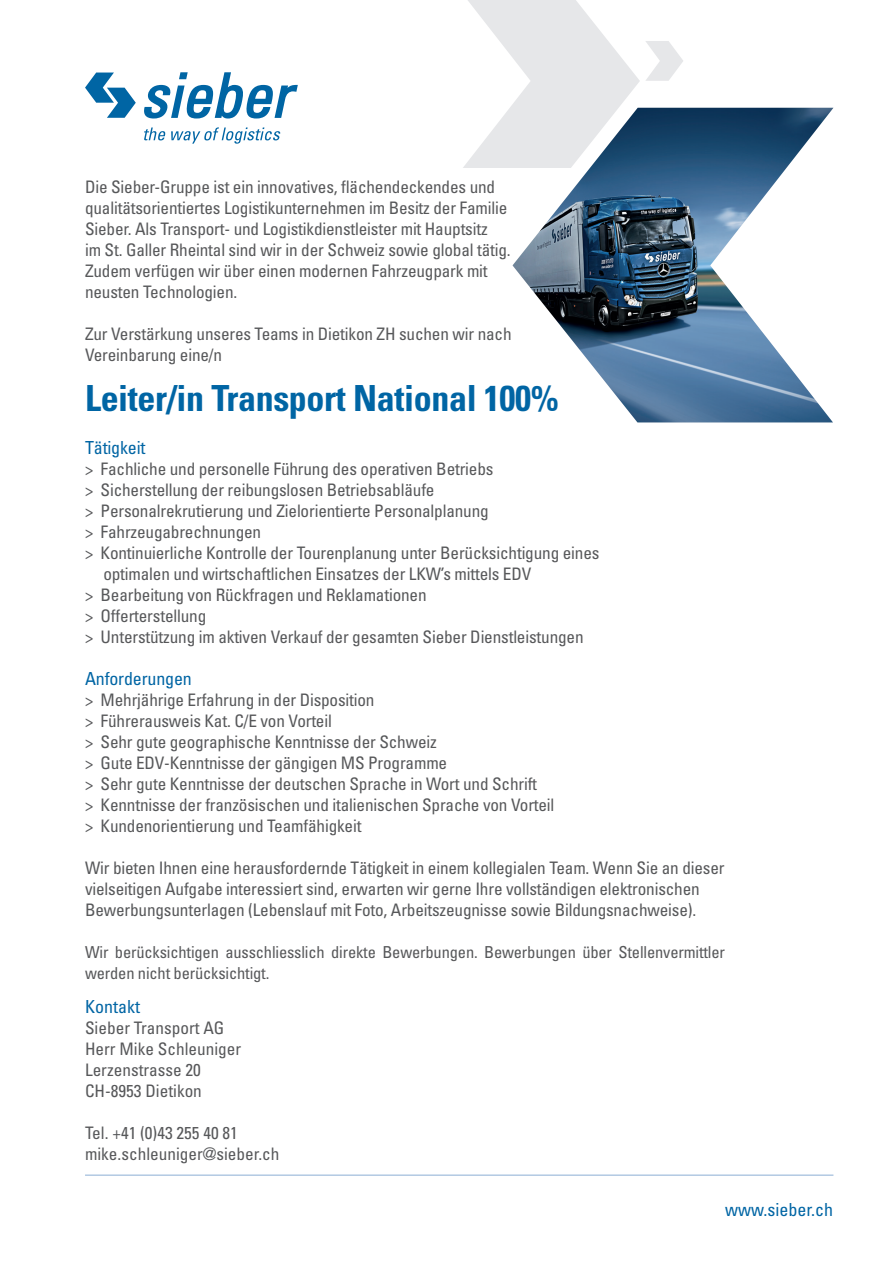
<style>
.page{position:relative;width:893px;height:1263px;background:#fff}
.page>*{position:absolute;margin:0;border:0;box-sizing:border-box;transform-origin:0 0}
.Absatzformat_1{font:700 condensed 36px "Univers";letter-spacing:-.01em;color:#0065a4}
.Absatzformat_1-2{font:condensed 18px "Univers";letter-spacing:-.01em;color:#0065a4}
.Absatzformat_1-3{font:condensed 17.25px/21px "Univers";letter-spacing:-.01em;color:#57585a}
.Absatzformat_1-4{font:condensed 16.5px/21px "Univers";letter-spacing:-.01em;color:#57585a}
.s1{font-size:16.5px}
</style>
<div class="page">
<svg style="left:144px;top:72px;width:154px;height:47px"></svg>
<svg style="left:85px;top:73px;width:51px;height:45px"></svg>
<svg style="left:144px;top:127px;width:137px;height:16px"></svg>
<hr style="left:85px;top:1175px;width:748px;height:1px;background:#8baed4">
<img style="left:513px;top:108px;width:320px;height:314px">
<svg style="left:463px;top:0;width:220px;height:168px"></svg>
<p class="Absatzformat_1-3" style="left:85px;top:177px;width:412px">Die Sieber-Gruppe ist ein innovatives, flächendeckendes und</p>
<p class="Absatzformat_1-3" style="left:85px;top:198px;width:424px">qualitätsorientiertes Logistikunternehmen im Besitz der Familie<br>Sieber. Als Transport- und Logistikdienstleister mit Hauptsitz</p>
<p class="Absatzformat_1-3" style="left:85px;top:240px;width:427px">im St. Galler Rheintal sind wir in der Schweiz sowie global tätig.<br>Zudem verfügen wir über einen modernen Fahrzeugpark mit</p>
<p class="Absatzformat_1-3" style="left:85px;top:282px;width:154px">neusten Technologien.</p>
<p class="Absatzformat_1-3" style="left:85px;top:324px;width:428px">Zur Verstärkung unseres Teams in Dietikon ZH suchen wir nach<br>Vereinbarung eine/n</p>
<p class="Absatzformat_1" style="left:85px;top:376px;width:475px">Leiter/in Transport National 100%</p>
<p class="Absatzformat_1-2" style="left:85px;top:436px;width:62px">Tätigkeit</p>
<p class="Absatzformat_1-3" style="left:85px;top:458px;width:410px"><span class="s1">&gt;</span> Fachliche und personelle Führung des operativen Betriebs</p>
<p class="Absatzformat_1-3" style="left:85px;top:479px;width:351px"><span class="s1">&gt;</span> Sicherstellung der reibungslosen Betriebsabläufe</p>
<p class="Absatzformat_1-3" style="left:85px;top:500px;width:405px"><span class="s1">&gt;</span> Personalrekrutierung und Zielorientierte Personalplanung</p>
<p class="Absatzformat_1-3" style="left:85px;top:521px;width:178px"><span class="s1">&gt;</span> Fahrzeugabrechnungen</p>
<p class="Absatzformat_1-3" style="left:85px;top:542px;width:516px"><span class="s1">&gt;</span> Kontinuierliche Kontrolle der Tourenplanung unter Berücksichtigung eines</p>
<p class="Absatzformat_1-3" style="left:103px;top:563px;width:429px">optimalen und wirtschaftlichen Einsatzes der LKW’s mittels EDV</p>
<p class="Absatzformat_1-3" style="left:85px;top:584px;width:343px"><span class="s1">&gt;</span> Bearbeitung von Rückfragen und Reklamationen</p>
<p class="Absatzformat_1-3" style="left:85px;top:605px;width:123px"><span class="s1">&gt;</span> Offerterstellung</p>
<p class="Absatzformat_1-3" style="left:85px;top:626px;width:500px"><span class="s1">&gt;</span> Unterstützung im aktiven Verkauf der gesamten Sieber Dienstleistungen</p>
<p class="Absatzformat_1-2" style="left:85px;top:667px;width:108px">Anforderungen</p>
<p class="Absatzformat_1-3" style="left:85px;top:689px;width:291px"><span class="s1">&gt;</span> Mehrjährige Erfahrung in der Disposition</p>
<p class="Absatzformat_1-3" style="left:85px;top:710px;width:248px"><span class="s1">&gt;</span> Führerausweis Kat. C/E von Vorteil</p>
<p class="Absatzformat_1-3" style="left:85px;top:731px;width:353px"><span class="s1">&gt;</span> Sehr gute geographische Kenntnisse der Schweiz</p>
<p class="Absatzformat_1-3" style="left:85px;top:752px;width:364px"><span class="s1">&gt;</span> Gute EDV-Kenntnisse der gängigen MS Programme</p>
<p class="Absatzformat_1-3" style="left:85px;top:773px;width:454px"><span class="s1">&gt;</span> Sehr gute Kenntnisse der deutschen Sprache in Wort und Schrift</p>
<p class="Absatzformat_1-3" style="left:85px;top:794px;width:471px"><span class="s1">&gt;</span> Kenntnisse der französischen und italienischen Sprache von Vorteil</p>
<p class="Absatzformat_1-3" style="left:85px;top:815px;width:278px"><span class="s1">&gt;</span> Kundenorientierung und Teamfähigkeit</p>
<p class="Absatzformat_1-3" style="left:85px;top:857px;width:641px">Wir bieten Ihnen eine herausfordernde Tätigkeit in einem kollegialen Team. Wenn Sie an dieser vielseitigen Aufgabe interessiert sind, erwarten wir gerne Ihre vollständigen elektronischen<br>Bewerbungsunterlagen (Lebenslauf mit Foto, Arbeitszeugnisse sowie Bildungsnachweise).</p>
<p class="Absatzformat_1-4" style="left:85px;top:941px;width:641px">Wir berücksichtigen ausschliesslich direkte Bewerbungen. Bewerbungen über Stellenvermittler werden nicht berücksichtigt.</p>
<p class="Absatzformat_1-2" style="left:85px;top:995px;width:57px">Kontakt</p>
<p class="Absatzformat_1-3" style="left:85px;top:1017px;width:141px">Sieber Transport AG</p>
<p class="Absatzformat_1-3" style="left:85px;top:1038px;width:158px">Herr Mike Schleuniger</p>
<p class="Absatzformat_1-3" style="left:85px;top:1059px;width:118px">Lerzenstrasse 20<br>CH-8953 Dietikon</p>
<p class="Absatzformat_1-3" style="left:85px;top:1122px;width:154px">Tel. +41 (0)43 255 40 81</p>
<p class="Absatzformat_1-3" style="left:85px;top:1143px;width:196px">mike.schleuniger@sieber.ch</p>
<p class="Absatzformat_1-2" style="left:725px;top:1198px;width:110px">www.sieber.ch</p>
</div>
